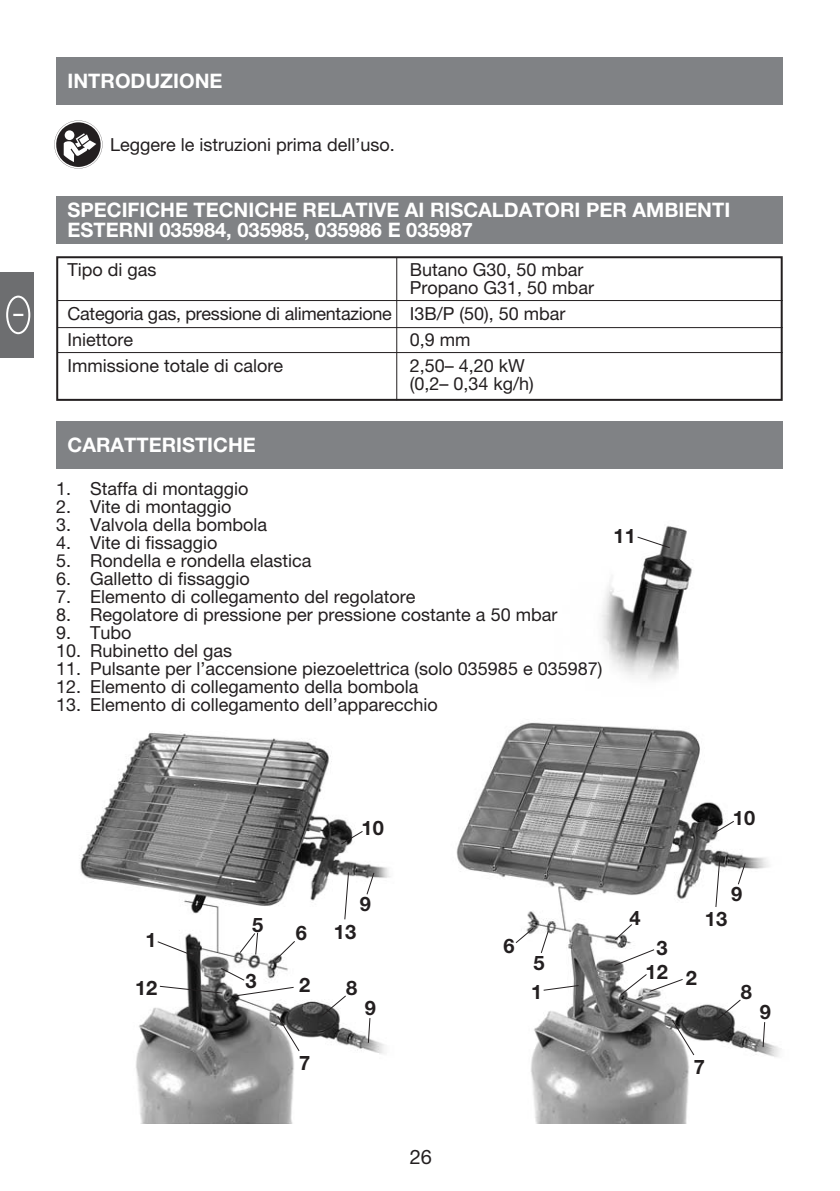
<style>
.page{position:relative;width:840px;height:1191px;background:#fff}
.page>*{position:absolute;margin:0;border:0;box-sizing:border-box;transform-origin:0 0}
.t1{font:700 20px/20px "Helvetica Neue";color:#fff}
.t2{font:700 20px "Helvetica Neue";color:#231f20}
.t3{font:20px "Helvetica Neue";color:#231f20}
.t4{font:18px/18px "Helvetica Neue";color:#231f20}
.t5{font:700 14px "Helvetica Neue";color:#fff}
</style>
<div class="page">
<img style="left:601px;top:525px;width:91px;height:155px">
<div style="left:56px;top:256px;width:726px;height:145px;border:2px solid #231f20"></div>
<div style="left:56px;top:196px;width:726px;height:48px;background:#808285"></div>
<hr style="left:396px;top:258px;width:1px;height:142px;background:#231f20">
<hr style="left:57px;top:300px;width:725px;height:1px;background:#231f20">
<hr style="left:57px;top:327px;width:725px;height:1px;background:#231f20">
<hr style="left:57px;top:352px;width:725px;height:1px;background:#231f20">
<div style="left:56px;top:421px;width:726px;height:48px;background:#808285"></div>
<svg style="left:54px;top:120px;width:49px;height:48px"></svg>
<div style="left:56px;top:57px;width:726px;height:48px;background:#808285"></div>
<img style="left:80px;top:732px;width:311px;height:391px">
<img style="left:456px;top:722px;width:325px;height:401px">
<svg style="left:156px;top:940px;width:39px;height:17px"></svg>
<svg style="left:159px;top:967px;width:135px;height:30px"></svg>
<svg style="left:276px;top:1014px;width:24px;height:38px"></svg>
<svg style="left:321px;top:994px;width:26px;height:22px"></svg>
<svg style="left:365px;top:871px;width:10px;height:24px"></svg>
<svg style="left:343px;top:871px;width:6px;height:49px"></svg>
<svg style="left:340px;top:830px;width:23px;height:15px"></svg>
<svg style="left:367px;top:1017px;width:4px;height:27px"></svg>
<svg style="left:273px;top:940px;width:23px;height:21px"></svg>
<svg style="left:239px;top:931px;width:19px;height:24px"></svg>
<svg style="left:542px;top:984px;width:37px;height:7px"></svg>
<svg style="left:714px;top:859px;width:6px;height:49px"></svg>
<svg style="left:670px;top:1018px;width:24px;height:38px"></svg>
<svg style="left:715px;top:998px;width:26px;height:22px"></svg>
<svg style="left:736px;top:861px;width:10px;height:24px"></svg>
<svg style="left:711px;top:820px;width:23px;height:15px"></svg>
<svg style="left:761px;top:1021px;width:4px;height:27px"></svg>
<svg style="left:619px;top:973px;width:64px;height:23px"></svg>
<svg style="left:514px;top:927px;width:35px;height:27px"></svg>
<svg style="left:612px;top:948px;width:43px;height:18px"></svg>
<svg style="left:613px;top:923px;width:20px;height:18px"></svg>
<svg style="left:636px;top:536px;width:34px;height:13px"></svg>
<div style="left:0;top:272px;width:34px;height:85px;background:#6d6e70"></div>
<svg style="left:6px;top:296px;width:24px;height:38px"></svg>
<p class="t5" style="left:13px;top:317px;width:6px;rotate:-90deg">I</p>
<p class="t1" style="left:68px;top:73px;width:156px">INTRODUZIONE</p>
<p class="t4" style="left:110px;top:137px;width:286px">Leggere le istruzioni prima dell’uso.</p>
<p class="t1" style="left:68px;top:202px;width:663px">SPECIFICHE TECNICHE RELATIVE AI RISCALDATORI PER AMBIENTI<br>ESTERNI 035984, 035985, 035986 E 035987</p>
<p class="t4" style="left:68px;top:263px;width:90px">Tipo di gas</p>
<p class="t4" style="left:409px;top:263px;width:186px">Butano G30, 50 mbar<br>Propano G31, 50 mbar</p>
<p class="t4" style="left:68px;top:303px;width:499px;line-height:26px">Categoria gas, pressione di alimentazione I3B/P (50), 50 mbar<br>Iniettore</p>
<p class="t4" style="left:409px;top:333px;width:62px">0,9 mm</p>
<p class="t4" style="left:68px;top:359px;width:217px">Immissione totale di calore</p>
<p class="t4" style="left:409px;top:359px;width:126px">2,50– 4,20 kW (0,2– 0,34 kg/h)</p>
<p class="t1" style="left:68px;top:437px;width:190px">CARATTERISTICHE</p>
<p class="t4" style="left:56px;top:481px;width:194px">1. Staffa di montaggio</p>
<p class="t4" style="left:56px;top:499px;width:177px">2. Vite di montaggio</p>
<p class="t4" style="left:56px;top:517px;width:212px">3. Valvola della bombola</p>
<p class="t4" style="left:56px;top:535px;width:162px">4. Vite di fissaggio</p>
<p class="t4" style="left:56px;top:553px;width:256px">5. Rondella e rondella elastica</p>
<p class="t4" style="left:56px;top:571px;width:195px">6. Galletto di fissaggio</p>
<p class="t4" style="left:56px;top:589px;width:360px">7. Elemento di collegamento del regolatore</p>
<p class="t4" style="left:56px;top:607px;width:502px">8. Regolatore di pressione per pressione costante a 50 mbar</p>
<p class="t4" style="left:56px;top:625px;width:77px">9. Tubo</p>
<p class="t4" style="left:56px;top:643px;width:177px">10. Rubinetto del gas</p>
<p class="t4" style="left:56px;top:661px;width:547px">11. Pulsante per l’accensione piezoelettrica (solo 035985 e 035987)</p>
<p class="t4" style="left:56px;top:679px;width:364px">12. Elemento di collegamento della bombola</p>
<p class="t4" style="left:56px;top:697px;width:383px">13. Elemento di collegamento dell’apparecchio</p>
<p class="t2" style="left:613px;top:528px;width:24px">11</p>
<p class="t2" style="left:145px;top:932px;width:13px">1</p>
<p class="t2" style="left:252px;top:917px;width:13px">5</p>
<p class="t2" style="left:295px;top:925px;width:13px">6</p>
<p class="t2" style="left:245px;top:974px;width:13px">3</p>
<p class="t2" style="left:135px;top:980px;width:24px">12</p>
<p class="t2" style="left:299px;top:977px;width:13px">2</p>
<p class="t2" style="left:299px;top:1055px;width:13px">7</p>
<p class="t2" style="left:361px;top:821px;width:24px">10</p>
<p class="t2" style="left:359px;top:896px;width:13px">9</p>
<p class="t2" style="left:334px;top:924px;width:24px">13</p>
<p class="t2" style="left:346px;top:980px;width:13px">8</p>
<p class="t2" style="left:365px;top:1001px;width:13px">9</p>
<p class="t3" style="left:409px;top:1149px;width:24px">26</p>
<p class="t2" style="left:503px;top:939px;width:13px">6</p>
<p class="t2" style="left:533px;top:956px;width:13px">5</p>
<p class="t2" style="left:531px;top:984px;width:13px">1</p>
<p class="t2" style="left:732px;top:811px;width:24px">10</p>
<p class="t2" style="left:629px;top:910px;width:13px">4</p>
<p class="t2" style="left:656px;top:941px;width:13px">3</p>
<p class="t2" style="left:645px;top:964px;width:53px">12 2</p>
<p class="t2" style="left:730px;top:886px;width:13px">9</p>
<p class="t2" style="left:704px;top:912px;width:24px">13</p>
<p class="t2" style="left:740px;top:985px;width:13px">8</p>
<p class="t2" style="left:759px;top:1005px;width:13px">9</p>
<p class="t2" style="left:693px;top:1059px;width:13px">7</p>
</div>
